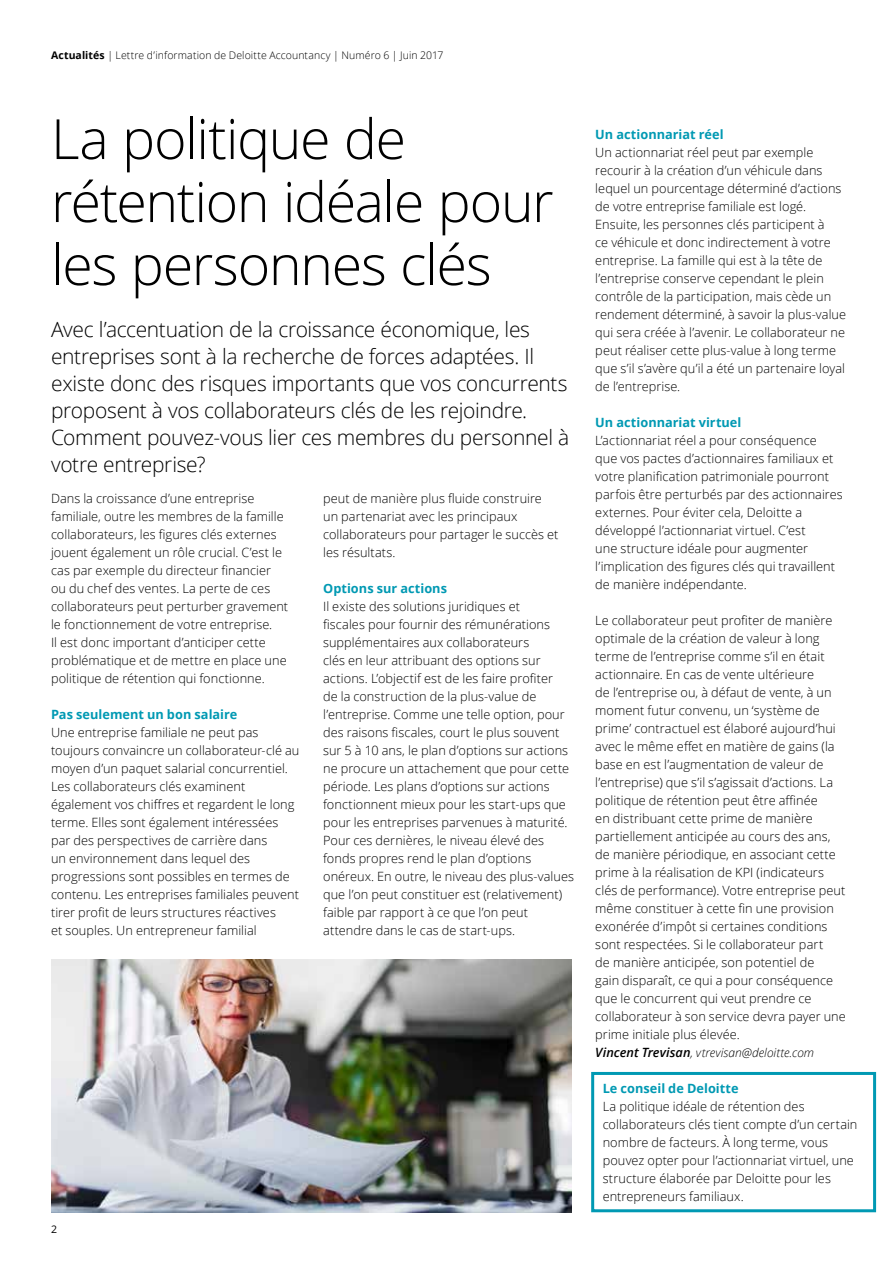
<style>
.page{position:relative;width:893px;height:1263px;background:#fff}
.page>*{position:absolute;margin:0;border:0;box-sizing:border-box;transform-origin:0 0}
.t1{font:300 55.5px/63px "Open Sans";letter-spacing:-.025em;color:#000}
.t2{font:300 21px/27px "Open Sans";letter-spacing:-.015em;color:#000}
.t3{font:300 12.75px/18px "Open Sans";letter-spacing:.005em;color:#000}
.t4{font:700 12.75px "Open Sans";color:#0099b3}
.t5{font:italic 300 12px "Open Sans";color:#000}
.t6{font:300 10.5px "Open Sans";letter-spacing:.01em;color:#000}
.t7{font:10.5px "Open Sans";color:#000}
.s1{font-weight:700}
.s2{font-weight:600;font-size:12.75px}
</style>
<div class="page">
<img style="left:51px;top:959px;width:520px;height:253px">
<div style="left:591px;top:1072px;width:285px;height:140px;border:3px solid #0099b3"></div>
<p class="t6" style="left:51px;top:48px;width:394px"><span class="s1">Actualités</span> | Lettre d’information de Deloitte Accountancy | Numéro 6 | Juin 2017</p>
<h1 class="t1" style="left:51px;top:106px;width:504px">La politique de rétention idéale pour les personnes clés</h1>
<p class="t2" style="left:51px;top:316px;width:520px">Avec l’accentuation de la croissance économique, les entreprises sont à la recherche de forces adaptées. Il existe donc des risques importants que vos concurrents proposent à vos collaborateurs clés de les rejoindre.<br>Comment pouvez-vous lier ces membres du personnel à votre entreprise?</p>
<p class="t3" style="left:51px;top:489px;width:239px">Dans la croissance d’une entreprise familiale, outre les membres de la famille collaborateurs, les figures clés externes jouent également un rôle crucial. C’est le cas par exemple du directeur financier ou du chef des ventes. La perte de ces collaborateurs peut perturber gravement le fonctionnement de votre entreprise.<br>Il est donc important d’anticiper cette problématique et de mettre en place une politique de rétention qui fonctionne.</p>
<p class="t4" style="left:51px;top:705px;width:188px">Pas seulement un bon salaire</p>
<p class="t3" style="left:51px;top:723px;width:250px">Une entreprise familiale ne peut pas toujours convaincre un collaborateur-clé au moyen d’un paquet salarial concurrentiel.<br>Les collaborateurs clés examinent également vos chiffres et regardent le long terme. Elles sont également intéressées par des perspectives de carrière dans<br>un environnement dans lequel des progressions sont possibles en termes de contenu. Les entreprises familiales peuvent tirer profit de leurs structures réactives<br>et souples. Un entrepreneur familial</p>
<p class="t3" style="left:323px;top:489px;width:237px">peut de manière plus fluide construire un partenariat avec les principaux collaborateurs pour partager le succès et les résultats.</p>
<p class="t4" style="left:323px;top:580px;width:125px">Options sur actions</p>
<p class="t3" style="left:323px;top:597px;width:252px">Il existe des solutions juridiques et<br>fiscales pour fournir des rémunérations supplémentaires aux collaborateurs<br>clés en leur attribuant des options sur actions. L’objectif est de les faire profiter<br>de la construction de la plus-value de l’entreprise. Comme une telle option, pour des raisons fiscales, court le plus souvent sur 5 à 10 ans, le plan d’options sur actions ne procure un attachement que pour cette période. Les plans d’options sur actions fonctionnent mieux pour les start-ups que pour les entreprises parvenues à maturité.<br>Pour ces dernières, le niveau élevé des fonds propres rend le plan d’options onéreux. En outre, le niveau des plus-values que l’on peut constituer est (relativement) faible par rapport à ce que l’on peut attendre dans le cas de start-ups.</p>
<p class="t7" style="left:51px;top:1222px;width:8px">2</p>
<p class="t4" style="left:595px;top:125px;width:130px">Un actionnariat réel</p>
<p class="t3" style="left:595px;top:143px;width:252px">Un actionnariat réel peut par exemple recourir à la création d’un véhicule dans lequel un pourcentage déterminé d’actions de votre entreprise familiale est logé.<br>Ensuite, les personnes clés participent à<br>ce véhicule et donc indirectement à votre entreprise. La famille qui est à la tête de l’entreprise conserve cependant le plein contrôle de la participation, mais cède un rendement déterminé, à savoir la plus-value qui sera créée à l’avenir. Le collaborateur ne peut réaliser cette plus-value à long terme que s’il s’avère qu’il a été un partenaire loyal de l’entreprise.</p>
<p class="t4" style="left:595px;top:414px;width:148px">Un actionnariat virtuel</p>
<p class="t3" style="left:595px;top:431px;width:249px">L’actionnariat réel a pour conséquence<br>que vos pactes d’actionnaires familiaux et votre planification patrimoniale pourront parfois être perturbés par des actionnaires externes. Pour éviter cela, Deloitte a développé l’actionnariat virtuel. C’est<br>une structure idéale pour augmenter l’implication des figures clés qui travaillent de manière indépendante.</p>
<p class="t3" style="left:595px;top:611px;width:252px">Le collaborateur peut profiter de manière optimale de la création de valeur à long terme de l’entreprise comme s’il en était actionnaire. En cas de vente ultérieure<br>de l’entreprise ou, à défaut de vente, à un moment futur convenu, un ‘système de prime’ contractuel est élaboré aujourd’hui avec le même effet en matière de gains (la base en est l’augmentation de valeur de l’entreprise) que s’il s’agissait d’actions. La politique de rétention peut être affinée<br>en distribuant cette prime de manière partiellement anticipée au cours des ans, de manière périodique, en associant cette prime à la réalisation de KPI (indicateurs clés de performance). Votre entreprise peut même constituer à cette fin une provision exonérée d’impôt si certaines conditions sont respectées. Si le collaborateur part<br>de manière anticipée, son potentiel de<br>gain disparaît, ce qui a pour conséquence que le concurrent qui veut prendre ce collaborateur à son service devra payer une prime initiale plus élevée.</p>
<p class="t5" style="left:595px;top:1044px;width:220px"><span class="s2">Vincent Trevisan</span>, vtrevisan@deloitte.com</p>
<p class="t4" style="left:603px;top:1079px;width:138px">Le conseil de Deloitte</p>
<p class="t3" style="left:603px;top:1097px;width:256px">La politique idéale de rétention des collaborateurs clés tient compte d’un certain nombre de facteurs. À long terme, vous pouvez opter pour l’actionnariat virtuel, une structure élaborée par Deloitte pour les entrepreneurs familiaux.</p>
</div>
